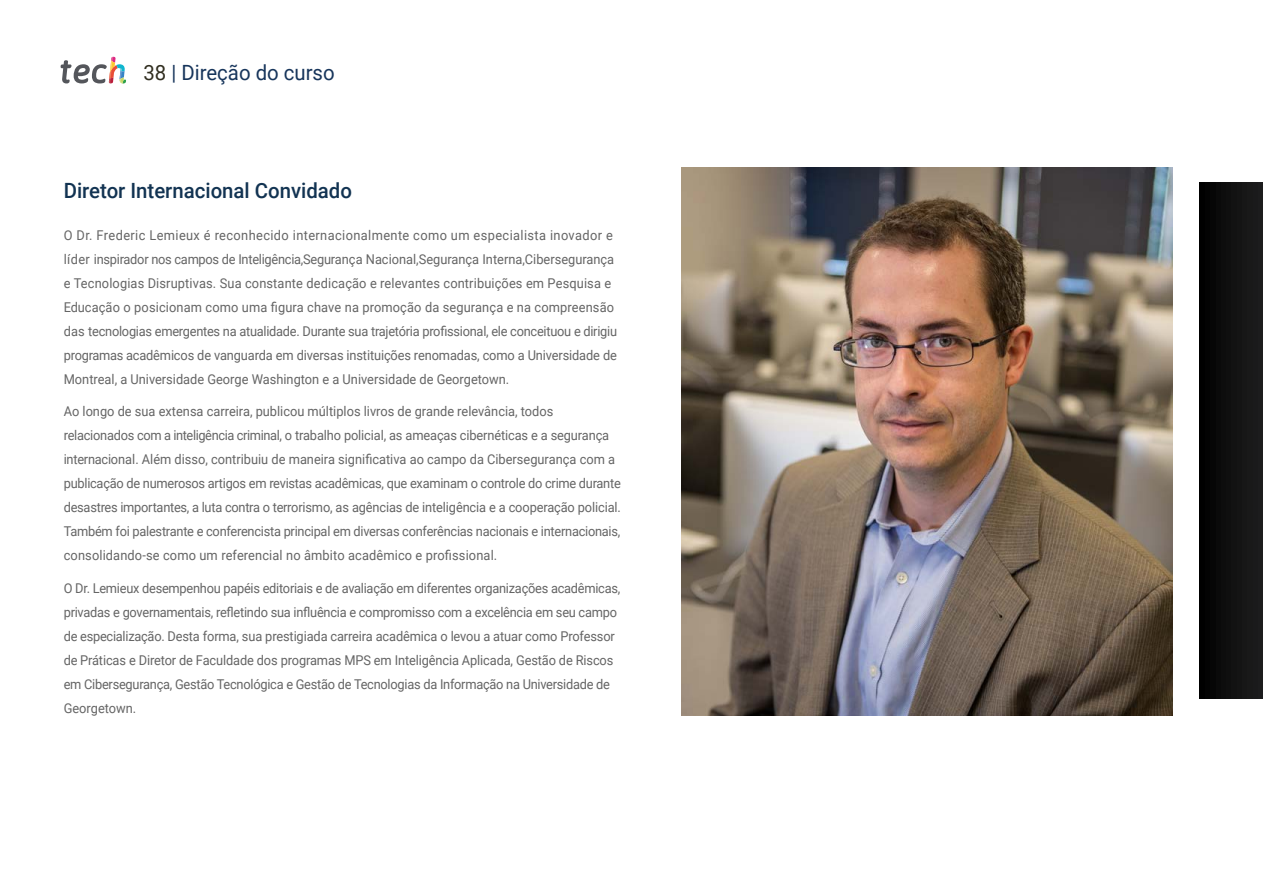
<style>
.page{position:relative;width:1263px;height:893px;background:#fff}
.page>*{position:absolute;margin:0;border:0;box-sizing:border-box;transform-origin:0 0}
.t1{font:500 21px "Roboto";color:#123352}
.t2{font:21px "Roboto";color:#17355b}
.t3{font:13.5px/24px "Roboto";letter-spacing:-.01em;color:#656565;scale:.95 1}
.s1{color:#312e20}
</style>
<div class="page">
<svg style="left:61px;top:57px;width:65px;height:27px"></svg>
<div style="left:1199px;top:182px;width:64px;height:516px;background:linear-gradient(to right,#000,#1e1e1f)"></div>
<img style="left:681px;top:168px;width:492px;height:547px">
<h1 class="t2" style="left:144px;top:57px;width:193px"><span class="s1">38</span> | Direção do curso</h1>
<h1 class="t1" style="left:64px;top:176px;width:290px">Diretor Internacional Convidado</h1>
<p class="t3" style="left:64px;top:222px;width:584px">O Dr. Frederic Lemieux é reconhecido internacionalmente como um especialista inovador e líder inspirador nos campos de Inteligência,Segurança Nacional,Segurança Interna,Cibersegurança e Tecnologias Disruptivas. Sua constante dedicação e relevantes contribuições em Pesquisa e Educação o posicionam como uma figura chave na promoção da segurança e na compreensão das tecnologias emergentes na atualidade. Durante sua trajetória profissional, ele conceituou e dirigiu programas acadêmicos de vanguarda em diversas instituições renomadas, como a Universidade de Montreal, a Universidade George Washington e a Universidade de Georgetown.</p>
<p class="t3" style="left:64px;top:399px;width:588px">Ao longo de sua extensa carreira, publicou múltiplos livros de grande relevância, todos relacionados com a inteligência criminal, o trabalho policial, as ameaças cibernéticas e a segurança internacional. Além disso, contribuiu de maneira significativa ao campo da Cibersegurança com a publicação de numerosos artigos em revistas acadêmicas, que examinam o controle do crime durante desastres importantes, a luta contra o terrorismo, as agências de inteligência e a cooperação policial.<br>Também foi palestrante e conferencista principal em diversas conferências nacionais e internacionais, consolidando-se como um referencial no âmbito acadêmico e profissional.</p>
<p class="t3" style="left:64px;top:575px;width:587px">O Dr. Lemieux desempenhou papéis editoriais e de avaliação em diferentes organizações acadêmicas, privadas e governamentais, refletindo sua influência e compromisso com a excelência em seu campo de especialização. Desta forma, sua prestigiada carreira acadêmica o levou a atuar como Professor de Práticas e Diretor de Faculdade dos programas MPS em Inteligência Aplicada, Gestão de Riscos em Cibersegurança, Gestão Tecnológica e Gestão de Tecnologias da Informação na Universidade de Georgetown.</p>
</div>
